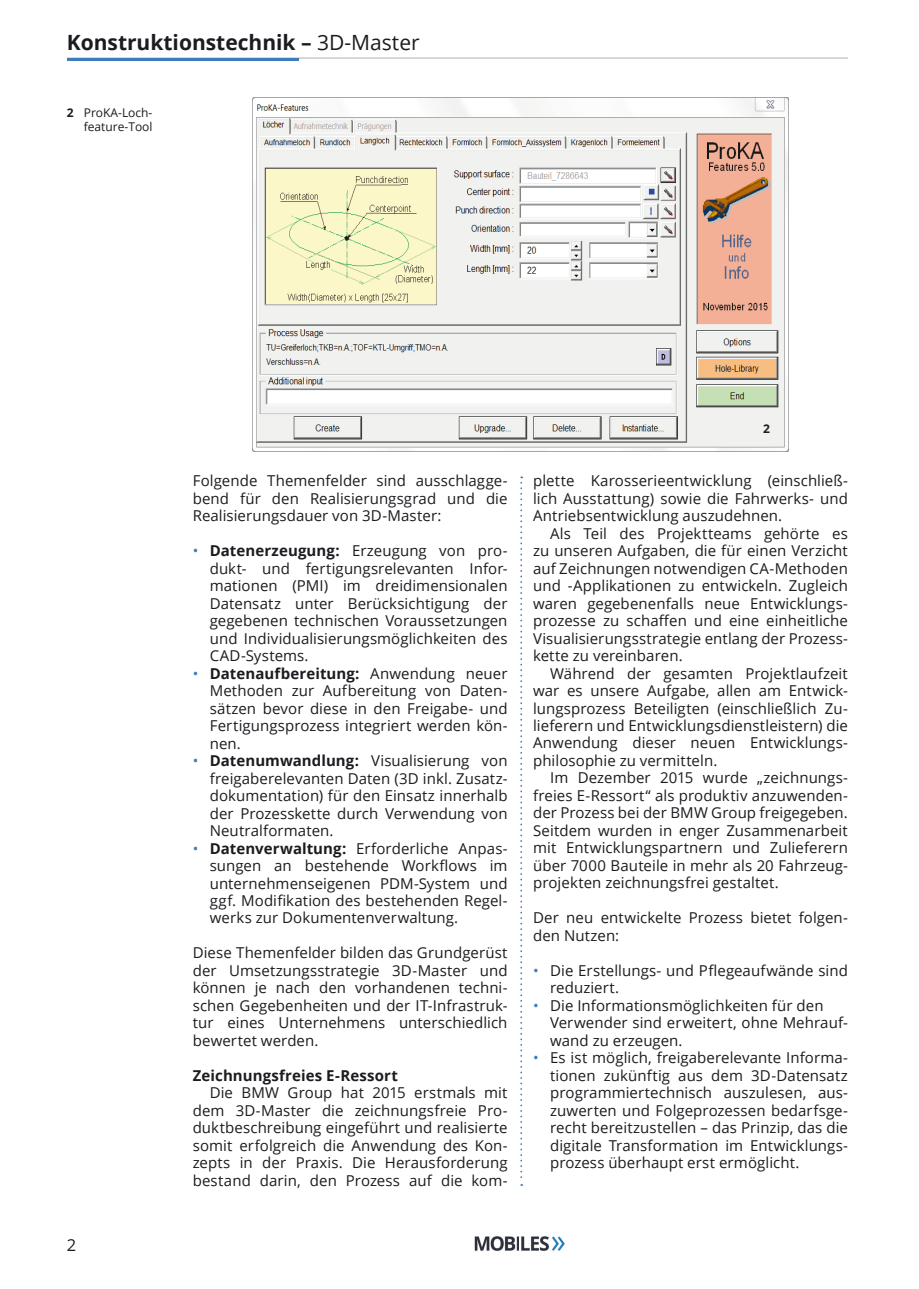
<style>
.page{position:relative;width:919px;height:1289px;background:#fff}
.page>*{position:absolute;margin:0;border:0;box-sizing:border-box;transform-origin:0 0}
.t1{font:700 21px "Open Sans";color:#1b1c20}
.t2{font:16.5px "Open Sans";color:#1b1c20}
.t3{font:15px/17.5px "Open Sans";letter-spacing:.005em;color:#1b1c20;text-align:justify}
.t4{font:700 15px "Open Sans";letter-spacing:.01em;color:#1b1c20}
.t5{font:12px/14.4px "Open Sans";color:#1b1c20;text-align:right}
.t6{font:700 12px "Open Sans";color:#1b1c20}
.s1{font-weight:400}
.s2{font-weight:700}
.s3{color:#3f7cbf}
</style>
<div class="page">
<hr style="left:67px;top:58px;width:780px;height:1px;background:#aeafb2">
<img style="left:474px;top:1236px;width:91px;height:15px">
<svg style="left:520px;top:476px;width:2px;height:709px"></svg>
<hr style="left:67px;top:58px;width:231px;height:3px;background:#3f7cbf">
<img style="left:252px;top:98px;width:536px;height:353px">
<h1 class="t1" style="left:67px;top:28px;width:354px">Konstruktionstechnik – <span class="s1">3D-Master</span></h1>
<p class="t5" style="left:67px;top:105px;width:87px"><span class="s2">2</span> ProKA-Loch&shy;feature-Tool</p>
<p class="t2" style="left:67px;top:1233px;width:11px">2</p>
<p class="t3" style="left:193px;top:472px;width:316px">Folgende Themenfelder sind ausschlagge&shy;bend für den Realisierungsgrad und die Realisierungsdauer von 3D-Master:</p>
<p class="t3" style="left:210px;top:541px;width:299px;text-indent:-17px"><span class="s3">•</span> <span class="s2">Datenerzeugung:</span> Erzeugung von pro&shy;dukt- und fertigungsrelevanten Infor&shy;mationen (PMI) im dreidimensionalen Datensatz unter Berücksichtigung der gegebenen technischen Voraussetzungen und Individualisierungsmöglichkeiten des CAD-Systems.</p>
<p class="t3" style="left:210px;top:664px;width:299px;text-indent:-17px"><span class="s3">•</span> <span class="s2">Datenaufbereitung:</span> Anwendung neuer Methoden zur Aufbereitung von Daten&shy;sätzen bevor diese in den Freigabe- und Fertigungsprozess integriert werden kön&shy;nen.</p>
<p class="t3" style="left:210px;top:751px;width:299px;text-indent:-17px"><span class="s3">•</span> <span class="s2">Datenumwandlung:</span> Visualisierung von freigaberelevanten Daten (3D inkl. Zusatz&shy;dokumentation) für den Einsatz innerhalb der Prozesskette durch Verwendung von Neutralformaten.</p>
<p class="t3" style="left:210px;top:839px;width:299px;text-indent:-17px"><span class="s3">•</span> <span class="s2">Datenverwaltung:</span> Erforderliche Anpas&shy;sungen an bestehende Workflows im unternehmenseigenen PDM-System und ggf. Modifikation des bestehenden Regel&shy;werks zur Dokumentenverwaltung.</p>
<p class="t3" style="left:193px;top:943px;width:316px">Diese Themenfelder bilden das Grundgerüst der Umsetzungsstrategie 3D-Master und können je nach den vorhandenen techni&shy;schen Gegebenheiten und der IT-Infrastruk&shy;tur eines Unternehmens unterschiedlich bewertet werden.</p>
<p class="t4" style="left:193px;top:1064px;width:207px">Zeichnungsfreies E-Ressort</p>
<p class="t3" style="left:193px;top:1083px;width:316px;text-indent:17px">Die BMW Group hat 2015 erstmals mit dem 3D-Master die zeichnungsfreie Pro&shy;duktbeschreibung eingeführt und realisierte somit erfolgreich die Anwendung des Kon&shy;zepts in der Praxis. Die Herausforderung bestand darin, den Prozess auf die kom-</p>
<p class="t6" style="left:763px;top:420px;width:8px">2</p>
<p class="t3" style="left:533px;top:471px;width:316px">plette Karosserieentwicklung (einschließ&shy;lich Ausstattung) sowie die Fahrwerks- und Antriebsentwicklung auszudehnen.</p>
<p class="t3" style="left:533px;top:524px;width:316px;text-indent:17px">Als Teil des Projektteams gehörte es zu unseren Aufgaben, die für einen Verzicht auf Zeichnungen notwendigen CA -Methoden und -Applikationen zu entwickeln. Zugleich waren gegebenenfalls neue Entwicklungs&shy;prozesse zu schaffen und eine einheitliche Visualisierungsstrategie entlang der Prozess&shy;kette zu vereinbaren.</p>
<p class="t3" style="left:533px;top:664px;width:316px;text-indent:17px">Während der gesamten Projektlaufzeit war es unsere Aufgabe, allen am Entwick&shy;lungsprozess Beteiligten (einschließlich Zu - lieferern und Entwicklungsdienstleistern) die Anwendung dieser neuen Entwicklungs&shy;philosophie zu vermitteln.</p>
<p class="t3" style="left:533px;top:768px;width:316px;text-indent:17px">Im Dezember 2015 wurde „zeichnungs&shy;freies E-Ressort“ als produktiv anzuwenden&shy;der Prozess bei der BMW Group freigegeben.<br>Seitdem wurden in enger Zusammenarbeit mit Entwicklungspartnern und Zulieferern über 7000 Bauteile in mehr als 20 Fahrzeug&shy;projekten zeichnungsfrei gestaltet.</p>
<p class="t3" style="left:533px;top:908px;width:316px">Der neu entwickelte Prozess bietet folgen&shy;den Nutzen:</p>
<p class="t3" style="left:550px;top:961px;width:299px;text-indent:-17px"><span class="s3">•</span> Die Erstellungs- und Pflegeaufwände sind reduziert.</p>
<p class="t3" style="left:550px;top:996px;width:299px;text-align:left;text-indent:-17px"><span class="s3">•</span> Die Informationsmöglichkeiten für den<br>Verwender sind erweitert, ohne Mehrauf&shy;wand zu erzeugen.</p>
<p class="t3" style="left:550px;top:1048px;width:299px;text-indent:-17px"><span class="s3">•</span> Es ist möglich, freigaberelevante Informa&shy;tionen zukünftig aus dem 3D-Datensatz programmiertechnisch auszulesen, aus&shy;zuwerten und Folgeprozessen bedarfsge&shy;recht bereitzustellen – das Prinzip, das die digitale Transformation im Entwicklungs&shy;prozess überhaupt erst ermöglicht.</p>
</div>
